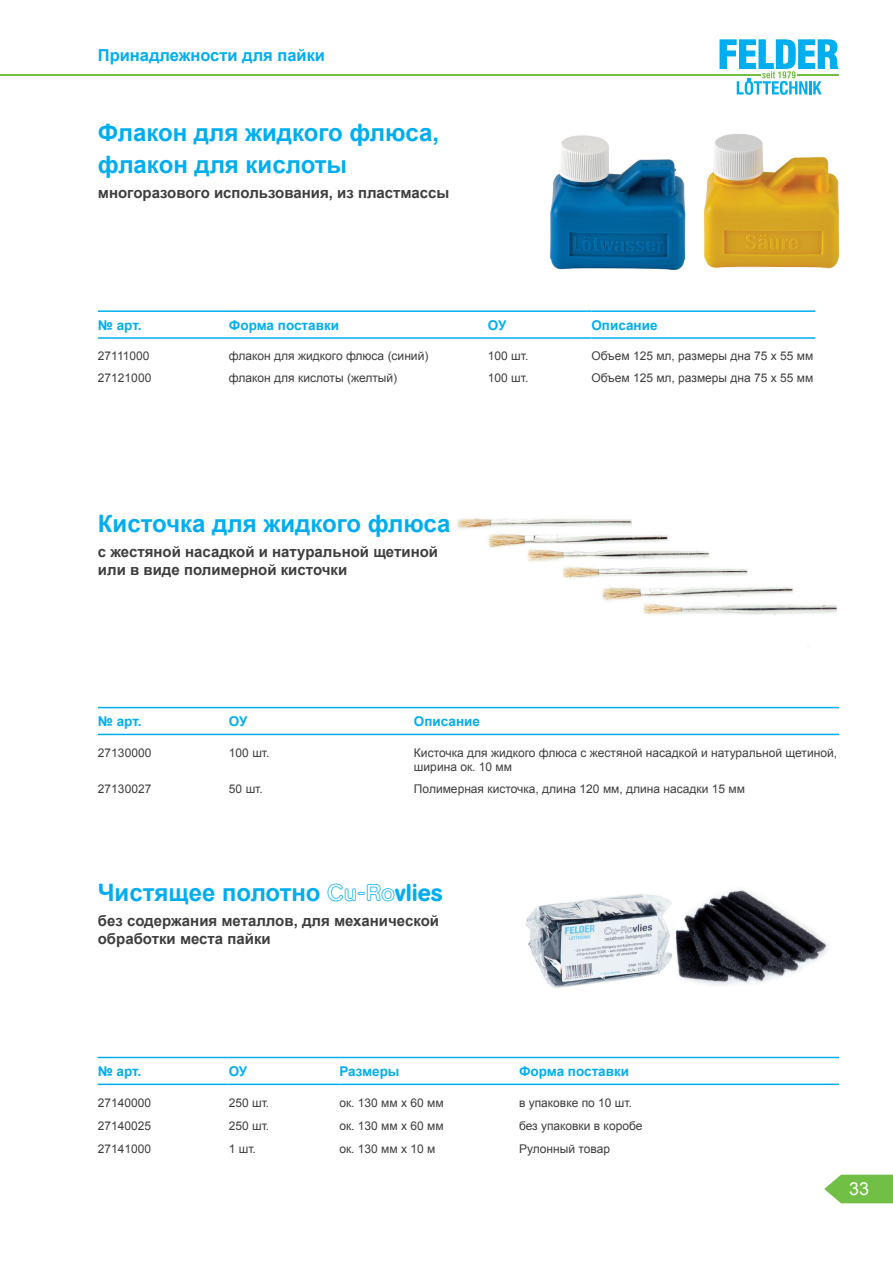
<style>
.page{position:relative;width:893px;height:1263px;background:#fff}
.page>*{position:absolute;margin:0;border:0;box-sizing:border-box;transform-origin:0 0}
.t1{font:700 24px/32.4px "Arial";color:#00aeef}
.t2{font:18px "Arial";color:#fff}
.t3{font:700 16.5px "Arial";color:#00aeef}
.t4{font:700 15px/18px "Arial";color:#3e3e3f}
.t5{font:700 13.5px "Arial";color:#00aeef}
.t6{font:12px/14.4px "Arial";color:#3e3e3f}
.s1{font-family:"AG Book Rounded Medium Outline";font-weight:400}
.s2{font-family:"AG Book Rounded";font-weight:500}
</style>
<div class="page">
<svg style="left:824px;top:1175px;width:69px;height:28px"></svg>
<svg style="left:719px;top:39px;width:120px;height:56px"></svg>
<hr style="left:0;top:74px;width:761px;height:2px;background:#71bf44">
<hr style="left:798px;top:74px;width:41px;height:2px;background:#71bf44">
<img style="left:457px;top:518px;width:381px;height:128px">
<hr style="left:98px;top:310px;width:131px;height:2px;background:#00aeef">
<hr style="left:229px;top:310px;width:259px;height:2px;background:#00aeef">
<hr style="left:488px;top:310px;width:103px;height:2px;background:#00aeef">
<hr style="left:591px;top:310px;width:224px;height:2px;background:#00aeef">
<hr style="left:98px;top:337px;width:131px;height:2px;background:#00aeef">
<hr style="left:229px;top:337px;width:259px;height:2px;background:#00aeef">
<hr style="left:488px;top:337px;width:103px;height:2px;background:#00aeef">
<hr style="left:591px;top:337px;width:224px;height:2px;background:#00aeef">
<hr style="left:98px;top:707px;width:131px;height:1px;background:#00aeef">
<hr style="left:229px;top:707px;width:185px;height:1px;background:#00aeef">
<hr style="left:414px;top:707px;width:425px;height:1px;background:#00aeef">
<hr style="left:98px;top:734px;width:131px;height:1px;background:#00aeef">
<hr style="left:229px;top:734px;width:185px;height:1px;background:#00aeef">
<hr style="left:414px;top:734px;width:425px;height:1px;background:#00aeef">
<hr style="left:98px;top:1057px;width:131px;height:1px;background:#00aeef">
<hr style="left:229px;top:1057px;width:110px;height:1px;background:#00aeef">
<hr style="left:339px;top:1057px;width:180px;height:1px;background:#00aeef">
<hr style="left:519px;top:1057px;width:320px;height:1px;background:#00aeef">
<hr style="left:98px;top:1083px;width:131px;height:2px;background:#00aeef">
<hr style="left:229px;top:1083px;width:110px;height:2px;background:#00aeef">
<hr style="left:339px;top:1083px;width:180px;height:2px;background:#00aeef">
<hr style="left:519px;top:1083px;width:320px;height:2px;background:#00aeef">
<img style="left:550px;top:134px;width:290px;height:136px">
<img style="left:525px;top:890px;width:303px;height:98px">
<h3 class="t3" style="left:98px;top:44px;width:229px">Принадлежности для пайки</h3>
<h1 class="t1" style="left:98px;top:117px;width:343px">Флакон для жидкого флюса, флакон для кислоты</h1>
<p class="t4" style="left:98px;top:185px;width:353px">многоразового использования, из пластмассы</p>
<p class="t5" style="left:98px;top:316px;width:45px">№ арт.</p>
<p class="t5" style="left:229px;top:316px;width:112px">Форма поставки</p>
<p class="t5" style="left:488px;top:316px;width:20px">ОУ</p>
<p class="t5" style="left:591px;top:316px;width:68px">Описание</p>
<p class="t6" style="left:98px;top:349px;width:53px">27111000</p>
<p class="t6" style="left:229px;top:349px;width:201px">флакон для жидкого флюса (синий)</p>
<p class="t6" style="left:488px;top:349px;width:42px">100 шт.</p>
<p class="t6" style="left:591px;top:349px;width:223px">Объем 125 мл, размеры дна 75 x 55 мм</p>
<p class="t6" style="left:98px;top:370px;width:55px">27121000</p>
<p class="t6" style="left:229px;top:370px;width:170px">флакон для кислоты (желтый)</p>
<p class="t6" style="left:488px;top:370px;width:42px">100 шт.</p>
<p class="t6" style="left:591px;top:370px;width:223px">Объем 125 мл, размеры дна 75 x 55 мм</p>
<h1 class="t1" style="left:98px;top:508px;width:354px">Кисточка для жидкого флюса</h1>
<p class="t4" style="left:98px;top:544px;width:342px">с жестяной насадкой и натуральной щетиной или в виде полимерной кисточки</p>
<p class="t5" style="left:98px;top:712px;width:45px">№ арт.</p>
<p class="t5" style="left:229px;top:712px;width:20px">ОУ</p>
<p class="t5" style="left:414px;top:712px;width:68px">Описание</p>
<p class="t6" style="left:98px;top:745px;width:55px">27130000</p>
<p class="t6" style="left:229px;top:745px;width:42px">100 шт.</p>
<p class="t6" style="left:414px;top:745px;width:425px">Кисточка для жидкого флюса с жестяной насадкой и натуральной щетиной, ширина ок. 10 мм</p>
<p class="t6" style="left:98px;top:781px;width:55px">27130027</p>
<p class="t6" style="left:229px;top:781px;width:35px">50 шт.</p>
<p class="t6" style="left:414px;top:781px;width:332px">Полимерная кисточка, длина 120 мм, длина насадки 15 мм</p>
<h1 class="t1" style="left:98px;top:877px;width:346px">Чистящее полотно <span class="s1">Cu-Ro</span><span class="s2">vlies</span></h1>
<p class="t4" style="left:98px;top:912px;width:343px">без содержания металлов, для механической обработки места пайки</p>
<p class="t5" style="left:98px;top:1062px;width:45px">№ арт.</p>
<p class="t5" style="left:229px;top:1062px;width:20px">ОУ</p>
<p class="t5" style="left:339px;top:1062px;width:62px">Размеры</p>
<p class="t5" style="left:519px;top:1062px;width:112px">Форма поставки</p>
<p class="t6" style="left:98px;top:1095px;width:55px">27140000</p>
<p class="t6" style="left:229px;top:1095px;width:42px">250 шт.</p>
<p class="t6" style="left:339px;top:1095px;width:106px">ок. 130 мм x 60 мм</p>
<p class="t6" style="left:519px;top:1095px;width:115px">в упаковке по 10 шт.</p>
<p class="t6" style="left:98px;top:1118px;width:55px">27140025</p>
<p class="t6" style="left:229px;top:1118px;width:42px">250 шт.</p>
<p class="t6" style="left:339px;top:1118px;width:106px">ок. 130 мм x 60 мм</p>
<p class="t6" style="left:519px;top:1118px;width:125px">без упаковки в коробе</p>
<p class="t6" style="left:98px;top:1141px;width:55px">27141000</p>
<p class="t6" style="left:229px;top:1141px;width:29px">1 шт.</p>
<p class="t6" style="left:339px;top:1141px;width:98px">ок. 130 мм x 10 м</p>
<p class="t6" style="left:519px;top:1141px;width:93px">Рулонный товар</p>
<h2 class="t2" style="left:849px;top:1177px;width:22px">33</h2>
</div>
